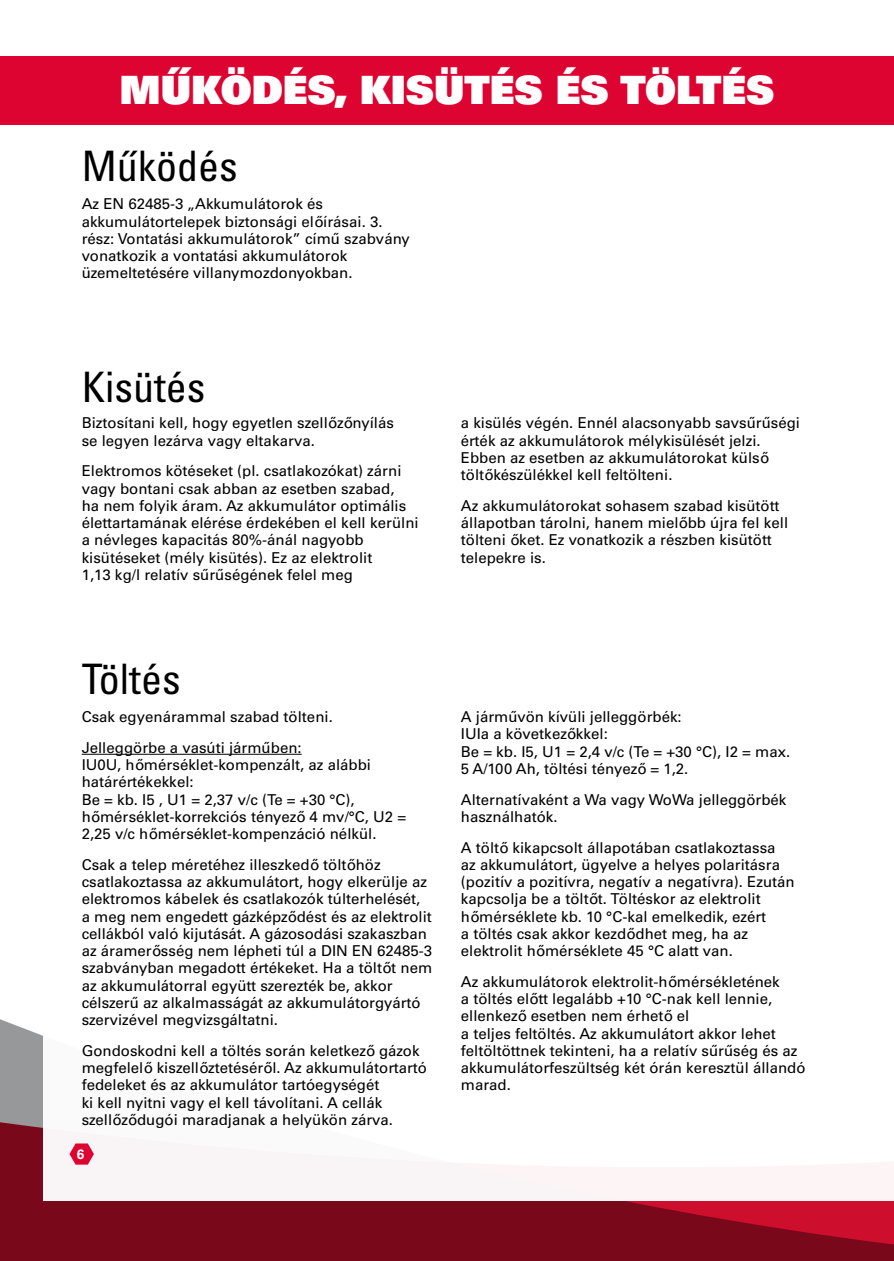
<style>
.page{position:relative;width:894px;height:1261px;background:#fff}
.page>*{position:absolute;margin:0;border:0;box-sizing:border-box;transform-origin:0 0}
.t1{font:condensed 42px "Univers LT Pro";color:#000}
.t2{font:39px "Univers LT Pro 85 X Black";color:#fff}
.t3{font:15px/17.2px "Univers LT Pro 55 Roman";color:#000}
.t4{font:700 13.5px "Univers LT Pro 65";color:#fff}
</style>
<div class="page">
<svg style="left:0;top:1019px;width:893px;height:241px;background:#861729"></svg>
<div style="left:43px;top:911px;width:850px;height:289px;background:#fff"></div>
<svg style="left:69px;top:1143px;width:25px;height:21px"></svg>
<div style="left:0;top:56px;width:893px;height:68px;background:#dd0432"></div>
<hr style="left:82px;top:754px;width:219px;height:1px;background:#000">
<h2 class="t2" style="left:119px;top:65px;width:656px">MŰKÖDÉS, KISÜTÉS ÉS TÖLTÉS</h2>
<h1 class="t1" style="left:82px;top:140px;width:158px">Működés</h1>
<p class="t3" style="left:82px;top:195px;width:329px">Az EN 62485-3 „Akkumulátorok és akkumulátortelepek biztonsági előírásai. 3. rész: Vontatási akkumulátorok” című szabvány vonatkozik a vontatási akkumulátorok üzemeltetésére villanymozdonyokban.</p>
<h1 class="t1" style="left:82px;top:360px;width:125px">Kisütés</h1>
<p class="t3" style="left:82px;top:413px;width:313px">Biztosítani kell, hogy egyetlen szellőzőnyílás se legyen lezárva vagy eltakarva.</p>
<p class="t3" style="left:82px;top:461px;width:338px">Elektromos kötéseket (pl. csatlakozókat) zárni vagy bontani csak abban az esetben szabad,<br>ha nem folyik áram. Az akkumulátor optimális élettartamának elérése érdekében el kell kerülni a névleges kapacitás 80%-ánál nagyobb kisütéseket (mély kisütés). Ez az elektrolit<br>1,13 kg/l relatív sűrűségének felel meg</p>
<p class="t3" style="left:460px;top:413px;width:340px">a kisülés végén. Ennél alacsonyabb savsűrűségi érték az akkumulátorok mélykisülését jelzi.<br>Ebben az esetben az akkumulátorokat külső töltőkészülékkel kell feltölteni.</p>
<p class="t3" style="left:460px;top:496px;width:329px">Az akkumulátorokat sohasem szabad kisütött állapotban tárolni, hanem mielőbb újra fel kell tölteni őket. Ez vonatkozik a részben kisütött telepekre is.</p>
<h1 class="t1" style="left:82px;top:652px;width:100px">Töltés</h1>
<p class="t3" style="left:82px;top:700px;width:252px;line-height:30.8px">Csak egyenárammal szabad tölteni.<br>Jelleggörbe a vasúti járműben:</p>
<p class="t3" style="left:82px;top:755px;width:326px">IU0U, hőmérséklet-kompenzált, az alábbi határértékekkel:<br>Be = kb. I5 , U1 = 2,37 v/c (Te = +30 °C), hőmérséklet-korrekciós tényező 4 mv/°C, U2 = 2,25 v/c hőmérséklet-kompenzáció nélkül.</p>
<p class="t3" style="left:82px;top:855px;width:352px">Csak a telep méretéhez illeszkedő töltőhöz csatlakoztassa az akkumulátort, hogy elkerülje az elektromos kábelek és csatlakozók túlterhelését, a meg nem engedett gázképződést és az elektrolit cellákból való kijutását. A gázosodási szakaszban az áramerősség nem lépheti túl a DIN EN 62485-3 szabványban megadott értékeket. Ha a töltőt nem az akkumulátorral együtt szerezték be, akkor célszerű az alkalmasságát az akkumulátorgyártó szervizével megvizsgáltatni.</p>
<p class="t3" style="left:82px;top:1041px;width:346px">Gondoskodni kell a töltés során keletkező gázok megfelelő kiszellőztetéséről. Az akkumulátortartó fedeleket és az akkumulátor tartóegységét<br>ki kell nyitni vagy el kell távolítani. A cellák szellőződugói maradjanak a helyükön zárva.</p>
<p class="t4" style="left:77px;top:1146px;width:9px">6</p>
<p class="t3" style="left:460px;top:707px;width:331px">A járművön kívüli jelleggörbék:<br>IUIa a következőkkel:<br>Be = kb. I5, U1 = 2,4 v/c (Te = +30 °C), I2 = max.<br>5 A/100 Ah, töltési tényező = 1,2.</p>
<p class="t3" style="left:460px;top:790px;width:327px">Alternatívaként a Wa vagy WoWa jelleggörbék használhatók.</p>
<p class="t3" style="left:460px;top:838px;width:335px">A töltő kikapcsolt állapotában csatlakoztassa<br>az akkumulátort, ügyelve a helyes polaritásra (pozitív a pozitívra, negatív a negatívra). Ezután kapcsolja be a töltőt. Töltéskor az elektrolit hőmérséklete kb. 10 °C-kal emelkedik, ezért<br>a töltés csak akkor kezdődhet meg, ha az elektrolit hőmérséklete 45 °C alatt van.</p>
<p class="t3" style="left:460px;top:972px;width:346px">Az akkumulátorok elektrolit-hőmérsékletének<br>a töltés előtt legalább +10 °C-nak kell lennie, ellenkező esetben nem érhető el<br>a teljes feltöltés. Az akkumulátort akkor lehet feltöltöttnek tekinteni, ha a relatív sűrűség és az akkumulátorfeszültség két órán keresztül állandó marad.</p>
</div>
